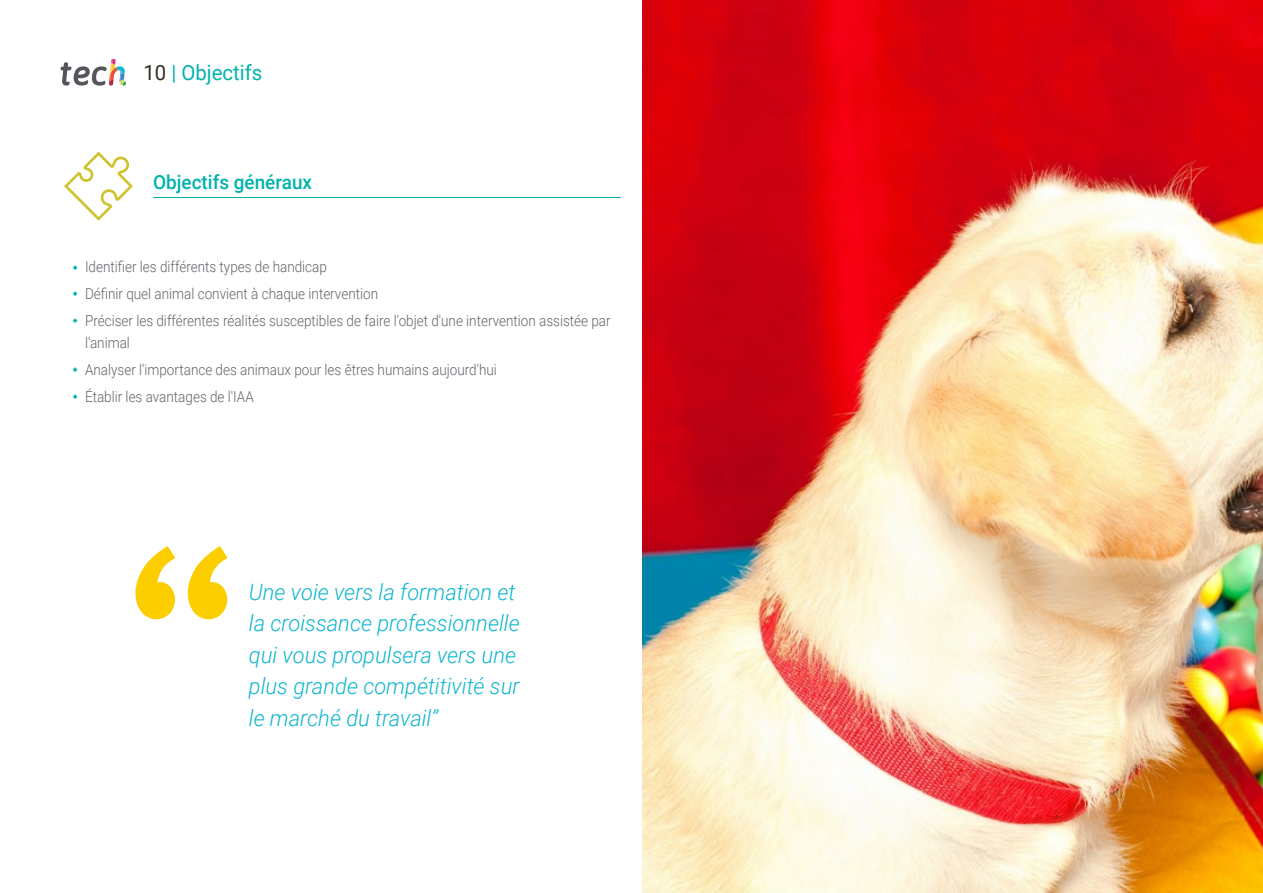
<style>
.page{position:relative;width:1263px;height:893px;background:#fff}
.page>*{position:absolute;margin:0;border:0;box-sizing:border-box;transform-origin:0 0}
.t1{font:italic 300 22.5px/31.5px "Roboto";color:#0fb6cf}
.t2{font:21px "Roboto";color:#00b2af}
.t3{font:500 19.5px "Roboto";color:#00b2af}
.t4{font:300 15px/26.7px "Roboto";color:#61646a;scale:.9 1}
.s1{color:#312e20}
</style>
<div class="page">
<hr style="left:153px;top:197px;width:468px;height:1px;background:#00b2af">
<svg style="left:64px;top:152px;width:69px;height:69px"></svg>
<svg style="left:61px;top:59px;width:65px;height:27px"></svg>
<svg style="left:135px;top:546px;width:93px;height:73px"></svg>
<img style="left:642px;top:0;width:621px;height:893px">
<h2 class="t2" style="left:144px;top:57px;width:120px"><span class="s1">10</span> | Objectifs</h2>
<h3 class="t3" style="left:153px;top:168px;width:160px">Objectifs généraux</h3>
<p class="t4" style="left:85px;top:253px;width:585px">Identifier les différents types de handicap<br>Définir quel animal convient à chaque intervention<br>Préciser les différentes réalités susceptibles de faire l'objet d'une intervention assistée par</p>
<p class="t4" style="left:85px;top:329px;width:459px">l'animal<br>Analyser l'importance des animaux pour les êtres humains aujourd'hui<br>Établir les avantages de l'IAA</p>
<h1 class="t1" style="left:249px;top:575px;width:272px">Une voie vers la formation et la croissance professionnelle qui vous propulsera vers une plus grande compétitivité sur le marché du travail’’</h1>
</div>
